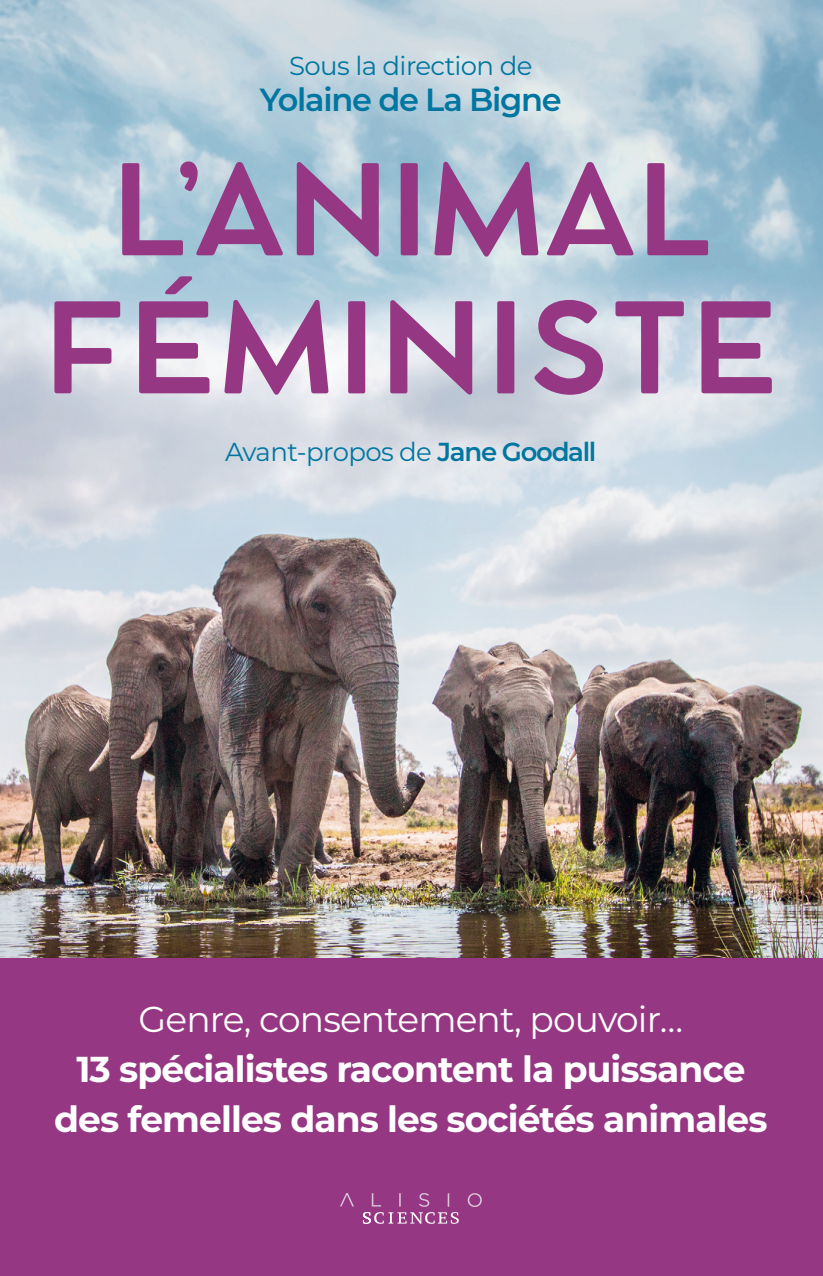
<style>
.page{position:relative;width:823px;height:1276px;background:#fff}
.page>*{position:absolute;margin:0;border:0;box-sizing:border-box;transform-origin:0 0}
.t1{font:700 124px/138px "Cocomat Pro";letter-spacing:.025em;color:#963783;text-align:center}
.t2{font:700 36px/50px "Montserrat";letter-spacing:-.025em;color:#fff;text-align:center}
.t3{font:36px "Montserrat";letter-spacing:-.025em;color:#fff}
.t4{font:600 32px "Montserrat";letter-spacing:-.04em;color:#0076a1}
.t5{font:26px "Montserrat";letter-spacing:-.025em;color:#0076a1}
.s1{font-weight:600}
</style>
<div class="page">
<img style="left:0;top:0;width:822px;height:958px">
<div style="left:0;top:958px;width:822px;height:318px;background:#963783"></div>
<svg style="left:340px;top:1193px;width:14px;height:13px"></svg>
<svg style="left:371px;top:1193px;width:10px;height:13px"></svg>
<svg style="left:399px;top:1193px;width:1px;height:13px"></svg>
<svg style="left:419px;top:1193px;width:10px;height:13px"></svg>
<svg style="left:447px;top:1193px;width:2px;height:13px"></svg>
<svg style="left:467px;top:1193px;width:14px;height:14px"></svg>
<svg style="left:363px;top:1212px;width:95px;height:11px"></svg>
<p class="t5" style="left:289px;top:48px;width:244px">Sous la direction de</p>
<p class="t4" style="left:260px;top:77px;width:303px">Yolaine de La Bigne</p>
<h1 class="t1" style="left:43px;top:141px;width:735px">L’ANIMAL<br>FÉMINISTE</h1>
<p class="t5" style="left:225px;top:434px;width:372px">Avant-propos de <span class="s1">Jane Goodall</span></p>
<p class="t3" style="left:138px;top:994px;width:546px">Genre, consentement, pouvoir…</p>
<p class="t2" style="left:54px;top:1043px;width:714px">13 spécialistes racontent la puissance des femelles dans les sociétés animales</p>
</div>
